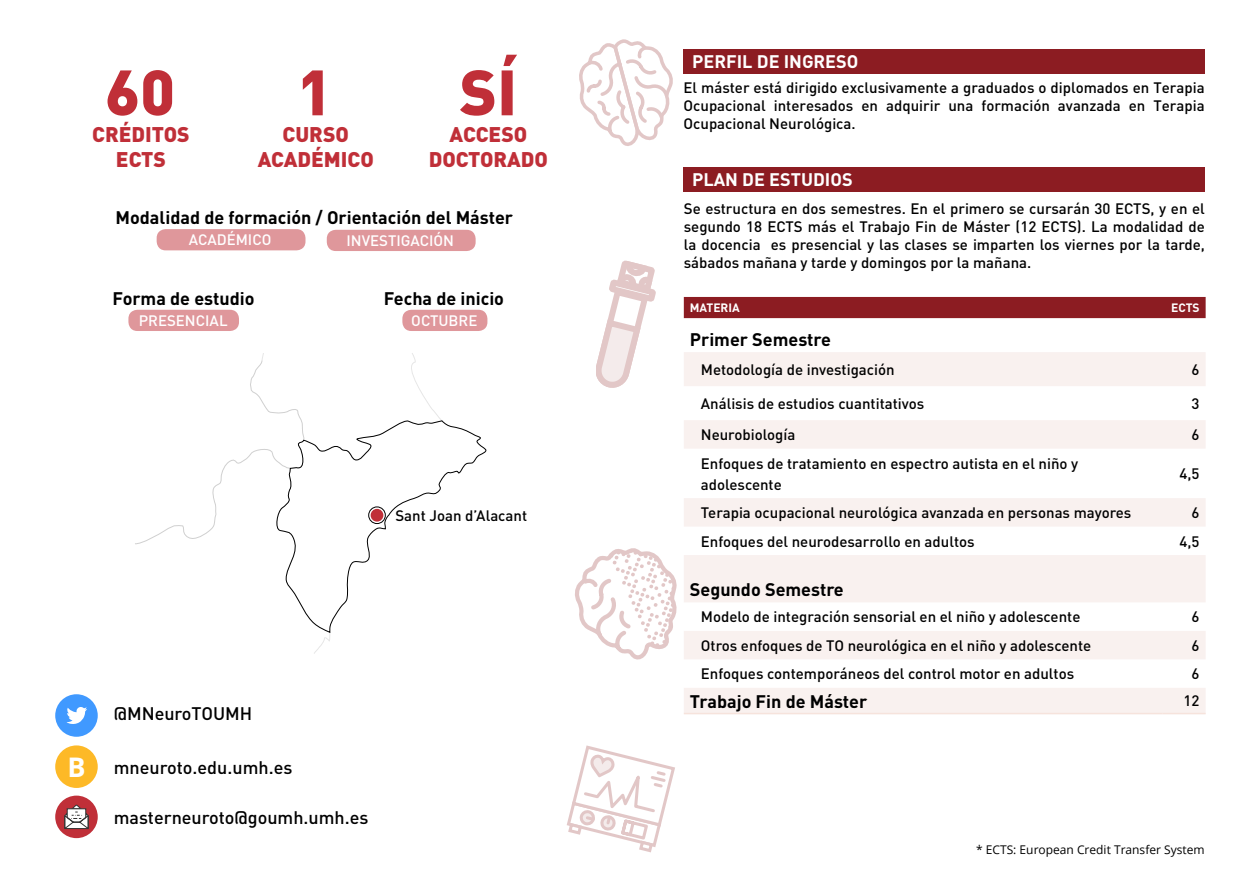
<style>
.page{position:relative;width:1259px;height:893px;background:#fff}
.page>*{position:absolute;margin:0;border:0;box-sizing:border-box;transform-origin:0 0}
.t1{font:900 63px "DIN Pro";color:#c02f38}
.t2{font:900 21px/25.2px "DIN Pro";color:#c02f38;text-align:center}
.t3{font:700 18px "DIN Pro";color:#000}
.t4{font:500 18px "DIN Pro";color:#000}
.t5{font:700 18px "DIN Pro";color:#fff}
.t6{font:500 15px/18px "DIN Pro";color:#000;text-align:justify}
.t7{font:500 15px "DIN Pro";color:#fff}
.t8{font:12px "Open Sans";color:#000}
.t9{font:700 12px "DIN Pro";color:#fff}
.s1{font-family:"Open Sans";font-weight:700;font-size:27px;color:#fff}
</style>
<div class="page">
<div style="left:157px;top:229px;width:148px;height:21px;background:#df979b;border-radius:9px"></div>
<div style="left:327px;top:230px;width:148px;height:21px;background:#df979b;border-radius:9px"></div>
<div style="left:128px;top:310px;width:111px;height:21px;background:#df979b;border-radius:9px"></div>
<div style="left:402px;top:310px;width:85px;height:21px;background:#df979b;border-radius:9px"></div>
<svg style="left:443px;top:421px;width:44px;height:57px"></svg>
<svg style="left:135px;top:353px;width:308px;height:301px"></svg>
<div style="left:371px;top:509px;width:12px;height:13px;background:#c02f38;border-radius:50%"></div>
<div style="left:368px;top:507px;width:17px;height:17px;border:1px solid #000;border-radius:50%"></div>
<svg style="left:55px;top:694px;width:43px;height:43px"></svg>
<div style="left:55px;top:745px;width:43px;height:43px;background:#fdb927;border-radius:50%"></div>
<div style="left:55px;top:796px;width:43px;height:42px;background:#c02f38;border-radius:50%"></div>
<svg style="left:64px;top:804px;width:25px;height:25px"></svg>
<div style="left:684px;top:167px;width:521px;height:25px;background:#8c1c22"></div>
<div style="left:684px;top:297px;width:521px;height:21px;background:#8c1c22"></div>
<svg style="left:684px;top:352px;width:521px;height:361px;fill:#f9f1ef"></svg>
<hr style="left:684px;top:713px;width:478px;height:1px;background:#f6e3dc">
<hr style="left:1162px;top:713px;width:43px;height:1px;background:#f6e3dc">
<div style="left:683px;top:49px;width:521px;height:24px;background:#8c1c22"></div>
<svg style="left:567px;top:745px;width:108px;height:108px"></svg>
<svg style="left:579px;top:39px;width:94px;height:107px"></svg>
<svg style="left:575px;top:548px;width:102px;height:112px"></svg>
<svg style="left:596px;top:260px;width:60px;height:128px"></svg>
<h1 class="t1" style="left:105px;top:50px;width:72px">60</h1>
<h2 class="t2" style="left:92px;top:121px;width:99px">CRÉDITOS<br>ECTS</h2>
<h1 class="t1" style="left:297px;top:50px;width:37px">1</h1>
<h2 class="t2" style="left:258px;top:121px;width:118px">CURSO<br>ACADÉMICO</h2>
<h1 class="t1" style="left:460px;top:50px;width:59px">SÍ</h1>
<h2 class="t2" style="left:429px;top:121px;width:121px">ACCESO<br>DOCTORADO</h2>
<p class="t3" style="left:115px;top:205px;width:399px">Modalidad de formación / Orientación del Máster</p>
<p class="t7" style="left:189px;top:230px;width:84px">ACADÉMICO</p>
<p class="t7" style="left:346px;top:231px;width:109px">INVESTIGACIÓN</p>
<p class="t3" style="left:113px;top:286px;width:143px">Forma de estudio</p>
<p class="t7" style="left:139px;top:310px;width:90px">PRESENCIAL</p>
<p class="t3" style="left:384px;top:286px;width:122px">Fecha de inicio</p>
<p class="t7" style="left:411px;top:310px;width:68px">OCTUBRE</p>
<p class="t6" style="left:395px;top:506px;width:133px">Sant Joan d’Alacant</p>
<p class="t4" style="left:114px;top:701px;width:140px">@MNeuroTOUMH</p>
<p class="t4" style="left:67px;top:755px;width:226px"><span class="s1">B</span> mneuroto.edu.umh.es</p>
<p class="t4" style="left:114px;top:805px;width:256px">masterneuroto@goumh.umh.es</p>
<p class="t5" style="left:692px;top:49px;width:168px">PERFIL DE INGRESO</p>
<p class="t6" style="left:683px;top:78px;width:522px">El máster está dirigido exclusivamente a graduados o diplomados en Terapia Ocupacional interesados en adquirir una formación avanzada en Terapia Ocupacional Neurológica.</p>
<p class="t5" style="left:692px;top:168px;width:162px">PLAN DE ESTUDIOS</p>
<p class="t6" style="left:684px;top:199px;width:522px">Se estructura en dos semestres. En el primero se cursarán 30 ECTS, y en el segundo 18 ECTS más el Trabajo Fin de Máster (12 ECTS). La modalidad de la docencia es presencial y las clases se imparten los viernes por la tarde, sábados mañana y tarde y domingos por la mañana.</p>
<p class="t9" style="left:690px;top:300px;width:51px">MATERIA</p>
<p class="t9" style="left:1171px;top:300px;width:30px">ECTS</p>
<p class="t3" style="left:690px;top:327px;width:143px">Primer Semestre</p>
<p class="t6" style="left:701px;top:360px;width:195px">Metodología de investigación</p>
<p class="t6" style="left:1191px;top:360px;width:9px">6</p>
<p class="t6" style="left:701px;top:394px;width:225px">Análisis de estudios cuantitativos</p>
<p class="t6" style="left:1191px;top:394px;width:9px">3</p>
<p class="t6" style="left:701px;top:425px;width:96px">Neurobiología</p>
<p class="t6" style="left:1191px;top:425px;width:9px">6</p>
<p class="t6" style="left:701px;top:452px;width:379px;line-height:21px">Enfoques de tratamiento en espectro autista en el niño y adolescente</p>
<p class="t6" style="left:1179px;top:464px;width:22px">4,5</p>
<p class="t6" style="left:701px;top:503px;width:432px">Terapia ocupacional neurológica avanzada en personas mayores</p>
<p class="t6" style="left:1191px;top:503px;width:9px">6</p>
<p class="t6" style="left:701px;top:531px;width:275px">Enfoques del neurodesarrollo en adultos</p>
<p class="t6" style="left:1179px;top:531px;width:22px">4,5</p>
<p class="t3" style="left:690px;top:578px;width:155px">Segundo Semestre</p>
<p class="t6" style="left:701px;top:607px;width:381px">Modelo de integración sensorial en el niño y adolescente</p>
<p class="t6" style="left:1191px;top:607px;width:9px">6</p>
<p class="t6" style="left:701px;top:636px;width:392px">Otros enfoques de TO neurológica en el niño y adolescente</p>
<p class="t6" style="left:1191px;top:636px;width:9px">6</p>
<p class="t6" style="left:701px;top:664px;width:375px">Enfoques contemporáneos del control motor en adultos</p>
<p class="t6" style="left:1191px;top:664px;width:9px">6</p>
<p class="t3" style="left:690px;top:689px;width:179px">Trabajo Fin de Máster</p>
<p class="t6" style="left:1183px;top:691px;width:17px">12</p>
<p class="t8" style="left:976px;top:841px;width:230px">* ECTS: European Credit Transfer System</p>
</div>
